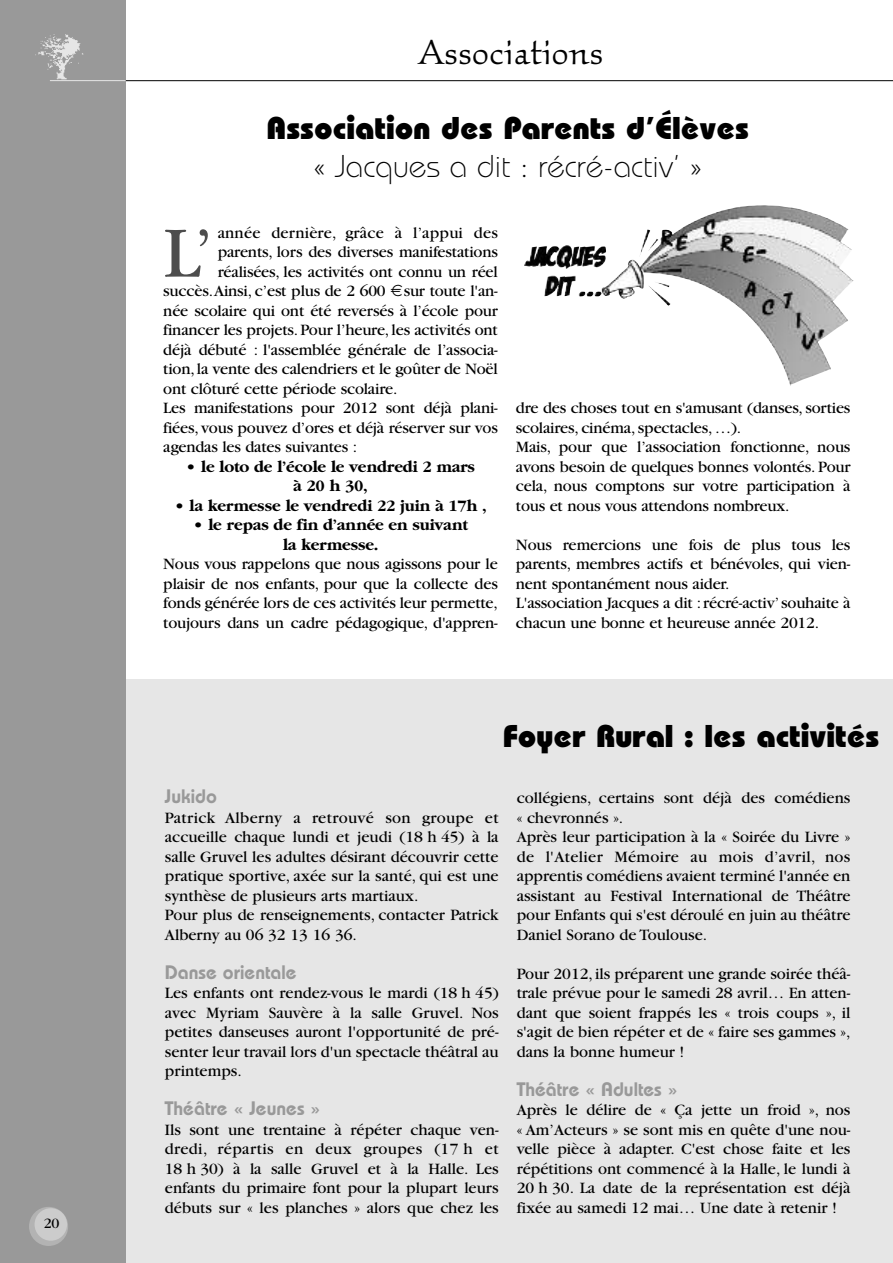
<style>
.page{position:relative;width:893px;height:1263px;background:#fff}
.page>*{position:absolute;margin:0;border:0;box-sizing:border-box;transform-origin:0 0}
.t1{font:75.15px "Garamond";color:#4d4d4d}
.t2{font:36px "Kallos ITC";color:#000}
.t3{font:800 31.5px "Bauhaus";color:#000}
.t4{font:300 31.5px "Bauhaus";color:#000}
.t5{font:600 19.5px "Bauhaus";color:#999}
.t6{font:16.5px/19.5px "Garamond";letter-spacing:-.01em;color:#000;text-align:justify}
.t7{font:700 16.5px/19.5px "Garamond";letter-spacing:-.01em;color:#000;text-align:center}
.t8{font:16.5px "Garamond";letter-spacing:.01em;color:#000}
.t9{font:15px "Garamond";color:#000}
</style>
<div class="page">
<div style="left:110px;top:679px;width:783px;height:584px;background:#e6e6e6"></div>
<hr style="left:122px;top:80px;width:771px;height:1px;background:#000">
<div style="left:0;top:0;width:126px;height:1263px;background:#999"></div>
<div style="left:29px;top:1207px;width:39px;height:39px;background:#b3b3b3;border-radius:50%"></div>
<div style="left:35px;top:1208px;width:32px;height:33px;background:#ccc;border-radius:50%"></div>
<hr style="left:50px;top:80px;width:75px;height:1px;background:#e6e6e6">
<img style="left:35px;top:34px;width:49px;height:46px">
<img style="left:570px;top:205px;width:283px;height:181px">
<p class="t9" style="left:44px;top:1218px;width:17px">20</p>
<h2 class="t2" style="left:417px;top:36px;width:187px">Associations</h2>
<h3 class="t3" style="left:266px;top:117px;width:484px">Association des Parents d’Élèves</h3>
<h3 class="t4" style="left:313px;top:155px;width:390px">« Jacques a dit : récré-activ’ »</h3>
<h1 class="t1" style="left:163px;top:227px;width:52px">L’</h1>
<p class="t8" style="left:218px;top:227px;width:282px">année dernière, grâce à l’appui des</p>
<p class="t6" style="left:218px;top:244px;width:282px">parents, lors des diverses manifestations</p>
<p class="t6" style="left:218px;top:263px;width:282px">réalisées, les activités ont connu un réel</p>
<p class="t6" style="left:163px;top:283px;width:336px">succès.Ainsi, c’est plus de 2 600 sur toute l'an-</p>
<p class="t6" style="left:163px;top:302px;width:336px">née scolaire qui ont été reversés à l’école pour</p>
<p class="t6" style="left:163px;top:322px;width:336px">financer les projets.Pour l’heure, les activités ont</p>
<p class="t6" style="left:163px;top:341px;width:336px">déjà débuté : l'assemblée générale de l’associa-</p>
<p class="t6" style="left:163px;top:361px;width:336px">tion,la vente des calendriers et le goûter de Noël</p>
<p class="t6" style="left:163px;top:380px;width:236px">ont clôturé cette période scolaire.</p>
<p class="t6" style="left:163px;top:400px;width:336px">Les manifestations pour 2012 sont déjà plani-</p>
<p class="t6" style="left:163px;top:419px;width:336px">fiées, vous pouvez d’ores et déjà réserver sur vos</p>
<p class="t6" style="left:163px;top:439px;width:195px">agendas les dates suivantes :</p>
<p class="t7" style="left:186px;top:456px;width:291px">• le loto de l’école le vendredi 2 mars à 20 h 30,</p>
<p class="t7" style="left:174px;top:495px;width:314px">• la kermesse le vendredi 22 juin à 17h ,</p>
<p class="t7" style="left:193px;top:515px;width:276px">• le repas de fin d’année en suivant la kermesse.</p>
<p class="t6" style="left:163px;top:556px;width:336px">Nous vous rappelons que nous agissons pour le plaisir de nos enfants, pour que la collecte des fonds générée lors de ces activités leur permette, toujours dans un cadre pédagogique, d'appren-</p>
<p class="t6" style="left:516px;top:400px;width:336px;text-align:left">dre des choses tout en s'amusant (danses, sorties scolaires, cinéma, spectacles, …).<br>Mais, pour que l’association fonctionne, nous avons besoin de quelques bonnes volontés. Pour cela, nous comptons sur votre participation à tous et nous vous attendons nombreux.</p>
<p class="t6" style="left:516px;top:536px;width:336px;text-align:left">Nous remercions une fois de plus tous les parents, membres actifs et bénévoles, qui vien&shy;nent spontanément nous aider.<br>L'association Jacques a dit :récré-activ’souhaite à chacun une bonne et heureuse année 2012.</p>
<h3 class="t3" style="left:503px;top:725px;width:378px">Foyer Rural : les activités</h3>
<p class="t5" style="left:165px;top:789px;width:53px">Jukido</p>
<p class="t6" style="left:165px;top:809px;width:335px;text-align:left">Patrick Alberny a retrouvé son groupe et accueille chaque lundi et jeudi (18 h 45) à la salle Gruvel les adultes désirant découvrir cette pratique sportive, axée sur la santé, qui est une synthèse de plusieurs arts martiaux.<br>Pour plus de renseignements, contacter Patrick Alberny au 06 32 13 16 36.</p>
<p class="t5" style="left:165px;top:965px;width:133px">Danse orientale</p>
<p class="t6" style="left:165px;top:985px;width:335px">Les enfants ont rendez-vous le mardi (18 h 45) avec Myriam Sauvère à la salle Gruvel. Nos petites danseuses auront l'opportunité de pré&shy;senter leur travail lors d'un spectacle théâtral au printemps.</p>
<p class="t5" style="left:165px;top:1101px;width:157px">Théâtre « Jeunes »</p>
<p class="t6" style="left:165px;top:1121px;width:335px">Ils sont une trentaine à répéter chaque ven&shy;dredi, répartis en deux groupes (17 h et 18 h 30) à la salle Gruvel et à la Halle. Les enfants du primaire font pour la plupart leurs débuts sur « les planches » alors que chez les</p>
<p class="t6" style="left:517px;top:790px;width:335px;text-align:left">collégiens, certains sont déjà des comédiens « chevronnés ».<br>Après leur participation à la « Soirée du Livre » de l'Atelier Mémoire au mois d’avril, nos apprentis comédiens avaient terminé l'année en assistant au Festival International de Théâtre pour Enfants qui s'est déroulé en juin au théâtre Daniel Sorano de Toulouse.</p>
<p class="t6" style="left:517px;top:965px;width:335px">Pour 2012, ils préparent une grande soirée théâ&shy;trale prévue pour le samedi 28 avril… En atten&shy;dant que soient frappés les « trois coups », il s'agit de bien répéter et de « faire ses gammes », dans la bonne humeur !</p>
<p class="t5" style="left:517px;top:1082px;width:162px">Théâtre « Adultes »</p>
<p class="t6" style="left:517px;top:1102px;width:335px">Après le délire de « Ça jette un froid », nos « Am’Acteurs » se sont mis en quête d'une nou&shy;velle pièce à adapter. C'est chose faite et les répétitions ont commencé à la Halle, le lundi à 20 h 30. La date de la représentation est déjà fixée au samedi 12 mai… Une date à retenir !</p>
</div>
